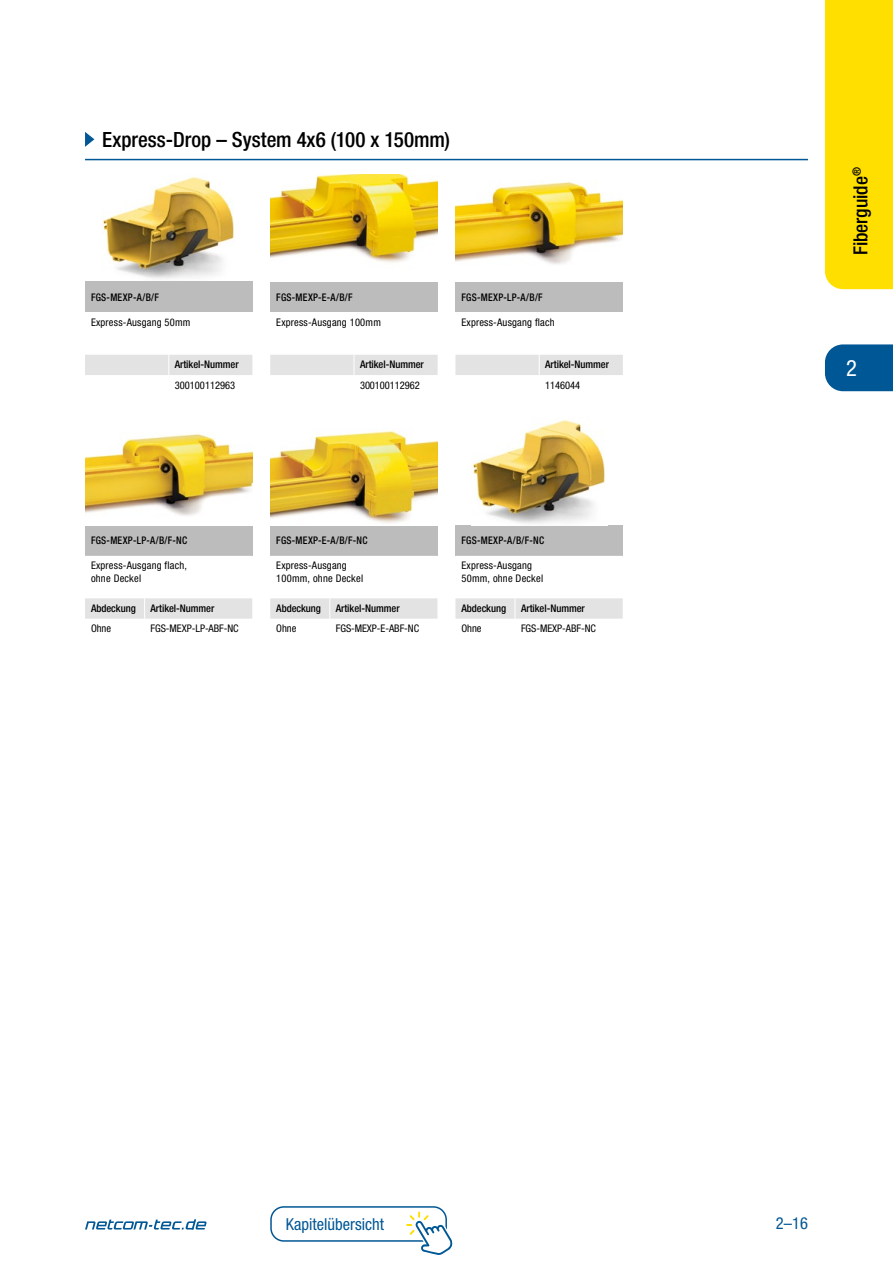
<style>
.page{position:relative;width:893px;height:1263px;background:#fff}
.page>*{position:absolute;margin:0;border:0;box-sizing:border-box;transform-origin:0 0}
.t1{font:condensed 22.5px "Helvetica Neue LT Std";color:#fff}
.t2{font:500 condensed 21px "Helvetica Neue LT Std";color:#000}
.t3{font:500 condensed 19.5px "Helvetica Neue LT Std";letter-spacing:-.005em;color:#000}
.t4{font:condensed 16.5px "Helvetica Neue LT Std";color:#005795}
.t5{font:condensed 10.5px/12.6px "Helvetica Neue LT Std";letter-spacing:.02em;color:#000}
.t6{font:500 condensed 10.5px "Helvetica Neue LT Std";letter-spacing:-.005em;color:#000}
.t7{font:condensed 10.5px "Helvetica Neue LT Std";letter-spacing:-.005em;color:#000}
.t8{font:500 condensed 10.5px "Helvetica Neue LT Std";letter-spacing:.025em;color:#000;scale:.93 1}
.t9{font:500 condensed 10.5px "Helvetica Neue LT Std";letter-spacing:-.005em;color:#000;scale:.93 1}
.t10{font:500 condensed 10.5px "Helvetica Neue LT Std";letter-spacing:.03em;color:#000;scale:.93 1}
.t11{font:condensed 10.5px "Helvetica Neue LT Std";color:#000}
</style>
<div class="page">
<svg style="left:85px;top:1219px;width:122px;height:10px"></svg>
<div style="left:270px;top:1206px;width:177px;height:36px;border:2px solid #005795;border-radius:13px"></div>
<svg style="left:406px;top:1211px;width:47px;height:44px"></svg>
<div style="left:825px;top:0;width:68px;height:289px;background:#ffdf00"></div>
<div style="left:825px;top:344px;width:68px;height:47px;background:#005795"></div>
<svg style="left:85px;top:132px;width:9px;height:15px"></svg>
<hr style="left:85px;top:159px;width:723px;height:1px;background:#005795">
<div style="left:85px;top:281px;width:167px;height:31px;background:#bcbcbc"></div>
<div style="left:85px;top:355px;width:167px;height:20px;background:#e3e3e3"></div>
<img style="left:102px;top:177px;width:133px;height:102px">
<div style="left:270px;top:281px;width:168px;height:31px;background:#bcbcbc"></div>
<div style="left:270px;top:355px;width:168px;height:20px;background:#e3e3e3"></div>
<img style="left:270px;top:174px;width:168px;height:89px">
<div style="left:455px;top:281px;width:168px;height:31px;background:#bcbcbc"></div>
<div style="left:455px;top:355px;width:168px;height:20px;background:#e3e3e3"></div>
<img style="left:455px;top:181px;width:168px;height:83px">
<div style="left:455px;top:525px;width:168px;height:31px;background:#bcbcbc"></div>
<svg style="left:455px;top:598px;width:168px;height:21px;background:#e4e4e4"></svg>
<img style="left:472px;top:420px;width:133px;height:104px">
<div style="left:270px;top:525px;width:167px;height:31px;background:#bcbcbc"></div>
<svg style="left:270px;top:598px;width:167px;height:21px;background:#e4e4e4"></svg>
<img style="left:270px;top:430px;width:167px;height:93px">
<div style="left:85px;top:525px;width:167px;height:31px;background:#bcbcbc"></div>
<svg style="left:85px;top:598px;width:167px;height:21px;background:#e4e4e4"></svg>
<img style="left:85px;top:433px;width:167px;height:83px">
<h2 class="t2" style="left:102px;top:127px;width:349px">Express-Drop – System 4x6 (100 x 150mm)</h2>
<p class="t9" style="left:91px;top:291px;width:75px">FGS-MEXP-A/B/F</p>
<p class="t5" style="left:91px;top:316px;width:101px">Express-Ausgang 50mm</p>
<p class="t6" style="left:175px;top:358px;width:65px">Artikel-Nummer</p>
<p class="t11" style="left:175px;top:379px;width:62px">300100112963</p>
<p class="t9" style="left:276px;top:291px;width:84px">FGS-MEXP-E-A/B/F</p>
<p class="t5" style="left:276px;top:316px;width:106px">Express-Ausgang 100mm</p>
<p class="t6" style="left:360px;top:358px;width:65px">Artikel-Nummer</p>
<p class="t7" style="left:360px;top:379px;width:61px">300100112962</p>
<p class="t10" style="left:461px;top:291px;width:89px">FGS-MEXP-LP-A/B/F</p>
<p class="t5" style="left:461px;top:316px;width:95px">Express-Ausgang flach</p>
<p class="t6" style="left:545px;top:358px;width:65px">Artikel-Nummer</p>
<p class="t7" style="left:545px;top:379px;width:36px">1146044</p>
<p class="t8" style="left:91px;top:534px;width:105px">FGS-MEXP-LP-A/B/F-NC</p>
<p class="t5" style="left:91px;top:559px;width:97px">Express-Ausgang flach, ohne Deckel</p>
<p class="t6" style="left:91px;top:602px;width:46px">Abdeckung</p>
<p class="t6" style="left:151px;top:602px;width:65px">Artikel-Nummer</p>
<p class="t5" style="left:91px;top:622px;width:22px">Ohne</p>
<p class="t7" style="left:151px;top:622px;width:90px">FGS-MEXP-LP-ABF-NC</p>
<p class="t8" style="left:276px;top:534px;width:100px">FGS-MEXP-E-A/B/F-NC</p>
<p class="t5" style="left:276px;top:559px;width:88px">Express-Ausgang<br>100mm, ohne Deckel</p>
<p class="t6" style="left:276px;top:602px;width:46px">Abdeckung</p>
<p class="t6" style="left:336px;top:602px;width:65px">Artikel-Nummer</p>
<p class="t5" style="left:276px;top:622px;width:22px">Ohne</p>
<p class="t7" style="left:336px;top:622px;width:85px">FGS-MEXP-E-ABF-NC</p>
<p class="t8" style="left:461px;top:534px;width:90px">FGS-MEXP-A/B/F-NC</p>
<p class="t5" style="left:461px;top:559px;width:83px">Express-Ausgang<br>50mm, ohne Deckel</p>
<p class="t6" style="left:461px;top:602px;width:46px">Abdeckung</p>
<p class="t6" style="left:521px;top:602px;width:65px">Artikel-Nummer</p>
<p class="t5" style="left:461px;top:622px;width:22px">Ohne</p>
<p class="t7" style="left:521px;top:622px;width:76px">FGS-MEXP-ABF-NC</p>
<h3 class="t3" style="left:849px;top:255px;width:89px;rotate:-90deg">Fiberguide<sup>®</sup></h3>
<h1 class="t1" style="left:846px;top:355px;width:12px">2</h1>
<h3 class="t4" style="left:286px;top:1214px;width:100px">Kapitelübersicht</h3>
<h3 class="t4" style="left:776px;top:1213px;width:34px">2–16</h3>
</div>
